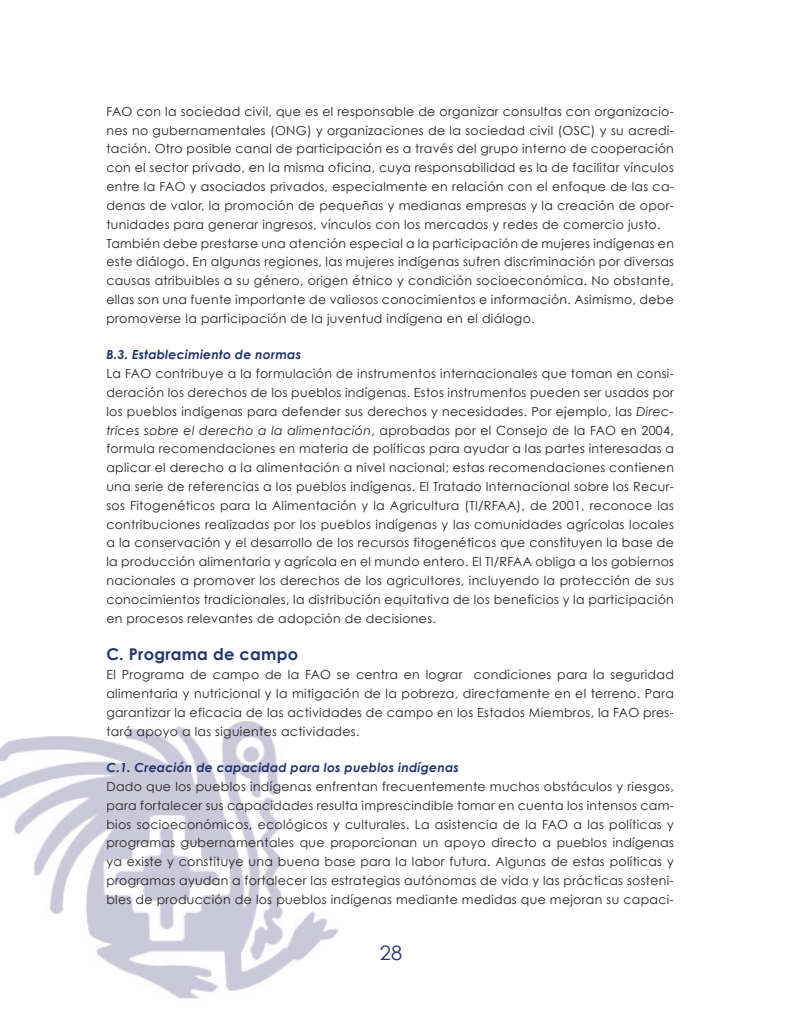
<style>
.page{position:relative;width:798px;height:1028px;background:#fff}
.page>*{position:absolute;margin:0;border:0;box-sizing:border-box;transform-origin:0 0}
.t1{font:20px "Century Gothic";color:#21346f}
.t2{font:700 16.25px "Century Gothic";letter-spacing:.015em;color:#21346f}
.t3{font:12.5px/18.9px "Century Gothic";letter-spacing:.025em;color:#231f20;text-align:justify}
.t4{font:italic 700 12.5px "Century Gothic";letter-spacing:.015em;color:#21346f}
.s1{font-style:italic}
</style>
<div class="page">
<img style="left:0;top:720px;width:338px;height:279px">
<p class="t3" style="left:106px;top:101px;width:569px;text-align:left">FAO con la sociedad civil, que es el responsable de organizar consultas con organizacio&shy;nes no gubernamentales (ONG) y organizaciones de la sociedad civil (OSC) y su acredi&shy;tación. Otro posible canal de participación es a través del grupo interno de cooperación con el sector privado, en la misma oficina, cuya responsabilidad es la de facilitar vínculos entre la FAO y asociados privados, especialmente en relación con el enfoque de las ca&shy;denas de valor, la promoción de pequeñas y medianas empresas y la creación de opor&shy;tunidades para generar ingresos, vínculos con los mercados y redes de comercio justo.<br>También debe prestarse una atención especial a la participación de mujeres indígenas en este diálogo. En algunas regiones, las mujeres indígenas sufren discriminación por diversas causas atribuibles a su género, origen étnico y condición socioeconómica. No obstante, ellas son una fuente importante de valiosos conocimientos e información. Asimismo, debe promoverse la participación de la juventud indígena en el diálogo.</p>
<p class="t4" style="left:106px;top:346px;width:196px">B.3. Establecimiento de normas</p>
<p class="t3" style="left:106px;top:364px;width:569px">La FAO contribuye a la formulación de instrumentos internacionales que toman en consi&shy;deración los derechos de los pueblos indígenas. Estos instrumentos pueden ser usados por los pueblos indígenas para defender sus derechos y necesidades. Por ejemplo, las <span class="s1">Direc&shy;trices sobre el derecho a la alimentación</span>, aprobadas por el Consejo de la FAO en 2004, formula recomendaciones en materia de políticas para ayudar a las partes interesadas a aplicar el derecho a la alimentación a nivel nacional; estas recomendaciones contienen una serie de referencias a los pueblos indígenas. El Tratado Internacional sobre los Recur&shy;sos Fitogenéticos para la Alimentación y la Agricultura (TI/RFAA), de 2001, reconoce las contribuciones realizadas por los pueblos indígenas y las comunidades agrícolas locales a la conservación y el desarrollo de los recursos fitogenéticos que constituyen la base de la producción alimentaria y agrícola en el mundo entero. El TI/RFAA obliga a los gobiernos nacionales a promover los derechos de los agricultores, incluyendo la protección de sus conocimientos tradicionales, la distribución equitativa de los beneficios y la participación en procesos relevantes de adopción de decisiones.</p>
<h2 class="t2" style="left:106px;top:644px;width:193px">C. Programa de campo</h2>
<p class="t3" style="left:106px;top:665px;width:569px">El Programa de campo de la FAO se centra en lograr condiciones para la seguridad alimentaria y nutricional y la mitigación de la pobreza, directamente en el terreno. Para garantizar la eficacia de las actividades de campo en los Estados Miembros, la FAO pres&shy;tará apoyo a las siguientes actividades.</p>
<p class="t4" style="left:106px;top:759px;width:354px">C.1. Creación de capacidad para los pueblos indígenas</p>
<p class="t3" style="left:106px;top:776px;width:569px">Dado que los pueblos indígenas enfrentan frecuentemente muchos obstáculos y riesgos, para fortalecer sus capacidades resulta imprescindible tomar en cuenta los intensos cam&shy;bios socioeconómicos, ecológicos y culturales. La asistencia de la FAO a las políticas y programas gubernamentales que proporcionan un apoyo directo a pueblos indígenas ya existe y constituye una buena base para la labor futura. Algunas de estas políticas y programas ayudan a fortalecer las estrategias autónomas de vida y las prácticas sosteni&shy;bles de producción de los pueblos indígenas mediante medidas que mejoran su capaci-</p>
<h1 class="t1" style="left:379px;top:940px;width:24px">28</h1>
</div>
